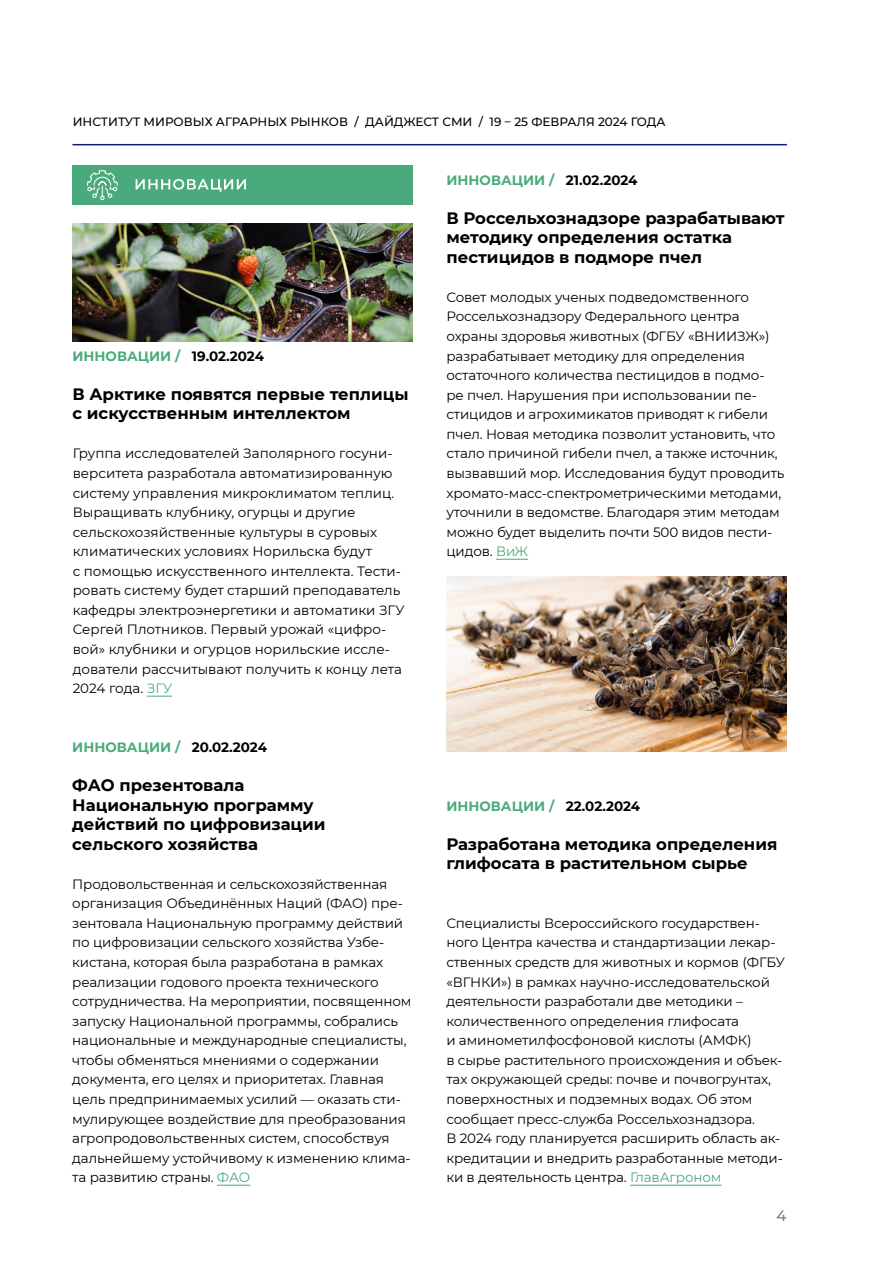
<style>
.page{position:relative;width:893px;height:1263px;background:#fff}
.page>*{position:absolute;margin:0;border:0;box-sizing:border-box;transform-origin:0 0}
.Заголовок_новости{font:700 16.5px/19.5px "Montserrat";color:#000}
.t1{font:500 15px "Montserrat";color:#817f7e}
.основной_текст{font:13.5px/19.5px "Montserrat";letter-spacing:-.01em;color:#000}
.даты_и_разделы{font:700 13.5px "Montserrat";color:#000}
.Дайджест_росс_сми{font:500 12px "Montserrat";color:#000}
.s1{color:#4baa7c}
.s2{color:#4bab7d}
</style>
<div class="page">
<hr style="left:72px;top:144px;width:715px;height:1px;background:#131a7d">
<hr style="left:496px;top:559px;width:32px;height:1px;background:#4baa7c">
<hr style="left:217px;top:1185px;width:33px;height:1px;background:#4baa7c">
<img style="left:446px;top:576px;width:341px;height:176px">
<hr style="left:630px;top:1185px;width:92px;height:1px;background:#4baa7c">
<img style="left:72px;top:224px;width:340px;height:117px">
<svg style="left:147px;top:696px;width:25px;height:1px"></svg>
<div style="left:72px;top:165px;width:340px;height:39px;background:#4baa7c"></div>
<svg style="left:136px;top:179px;width:110px;height:13px"></svg>
<svg style="left:87px;top:170px;width:31px;height:31px"></svg>
<p class="Дайджест_росс_сми" style="left:73px;top:113px;width:594px">ИНСТИТУТ МИРОВЫХ АГРАРНЫХ РЫНКОВ / ДАЙДЖЕСТ СМИ / 19 – 25 ФЕВРАЛЯ 2024 ГОДА</p>
<p class="даты_и_разделы" style="left:446px;top:170px;width:193px"><span class="s1">ИН</span><span class="s2">НОВАЦ</span><span class="s1">ИИ /</span> 21.02.2024</p>
<p class="даты_и_разделы" style="left:72px;top:346px;width:193px"><span class="s1">ИН</span><span class="s2">НОВАЦ</span><span class="s1">ИИ /</span> 19.02.2024</p>
<p class="Заголовок_новости" style="left:72px;top:383px;width:338px">В Арктике появятся первые теплицы с искусственным интеллектом</p>
<p class="основной_текст" style="left:73px;top:443px;width:333px">Группа исследователей Заполярного госуни&shy;верситета разработала автоматизированную систему управления микроклиматом теплиц.<br>Выращивать клубнику, огурцы и другие сельскохозяйственные культуры в суровых климатических условиях Норильска будут<br>с помощью искусственного интеллекта. Тести&shy;ровать систему будет старший преподаватель кафедры электроэнергетики и автоматики ЗГУ Сергей Плотников. Первый урожай «цифро&shy;вой» клубники и огурцов норильские иссле&shy;дователи рассчитывают получить к концу лета 2024 года. <span class="s1">ЗГУ</span></p>
<p class="даты_и_разделы" style="left:72px;top:737px;width:196px"><span class="s1">ИН</span><span class="s2">НОВАЦ</span><span class="s1">ИИ /</span> 20.02.2024</p>
<p class="Заголовок_новости" style="left:72px;top:774px;width:255px">ФАО презентовала<br>Национальную программу действий по цифровизации сельского хозяйства</p>
<p class="основной_текст" style="left:72px;top:874px;width:341px">Продовольственная и сельскохозяйственная организация Объединённых Наций (ФАО) пре&shy;зентовала Национальную программу действий по цифровизации сельского хозяйства Узбе&shy;кистана, которая была разработана в рамках реализации годового проекта технического сотрудничества. На мероприятии, посвященном запуску Национальной программы, собрались национальные и международные специалисты, чтобы обменяться мнениями о содержании документа, его целях и приоритетах. Главная цель предпринимаемых усилий — оказать сти&shy;мулирующее воздействие для преобразования агропродовольственных систем, способствуя дальнейшему устойчивому к изменению клима&shy;та развитию страны. <span class="s1">ФАО</span></p>
<p class="Заголовок_новости" style="left:446px;top:207px;width:340px">В Россельхознадзоре разрабатывают методику определения остатка пестицидов в подморе пчел</p>
<p class="основной_текст" style="left:446px;top:287px;width:340px">Совет молодых ученых подведомственного Россельхознадзору Федерального центра охраны здоровья животных (ФГБУ «ВНИИЗЖ») разрабатывает методику для определения остаточного количества пестицидов в подмо&shy;ре пчел. Нарушения при использовании пе&shy;стицидов и агрохимикатов приводят к гибели пчел. Новая методика позволит установить, что стало причиной гибели пчел, а также источник, вызвавший мор. Исследования будут проводить хромато-масс-спектрометрическими методами, уточнили в ведомстве. Благодаря этим методам можно будет выделить почти 500 видов пести&shy;цидов. <span class="s1">ВиЖ</span></p>
<p class="даты_и_разделы" style="left:446px;top:796px;width:195px"><span class="s1">ИН</span><span class="s2">НОВАЦ</span><span class="s1">ИИ /</span> 22.02.2024</p>
<p class="Заголовок_новости" style="left:446px;top:833px;width:333px">Разработана методика определения глифосата в растительном сырье</p>
<p class="основной_текст" style="left:446px;top:913px;width:340px">Специалисты Всероссийского государствен&shy;ного Центра качества и стандартизации лекар&shy;ственных средств для животных и кормов (ФГБУ «ВГНКИ») в рамках научно-исследовательской деятельности разработали две методики – количественного определения глифосата<br>и аминометилфосфоновой кислоты (АМФК)<br>в сырье растительного происхождения и объек&shy;тах окружающей среды: почве и почвогрунтах, поверхностных и подземных водах. Об этом сообщает пресс-служба Россельхознадзора.<br>В 2024 году планируется расширить область ак&shy;кредитации и внедрить разработанные методи&shy;ки в деятельность центра. <span class="s1">ГлавАгроном</span></p>
<p class="t1" style="left:777px;top:1205px;width:12px">4</p>
</div>
